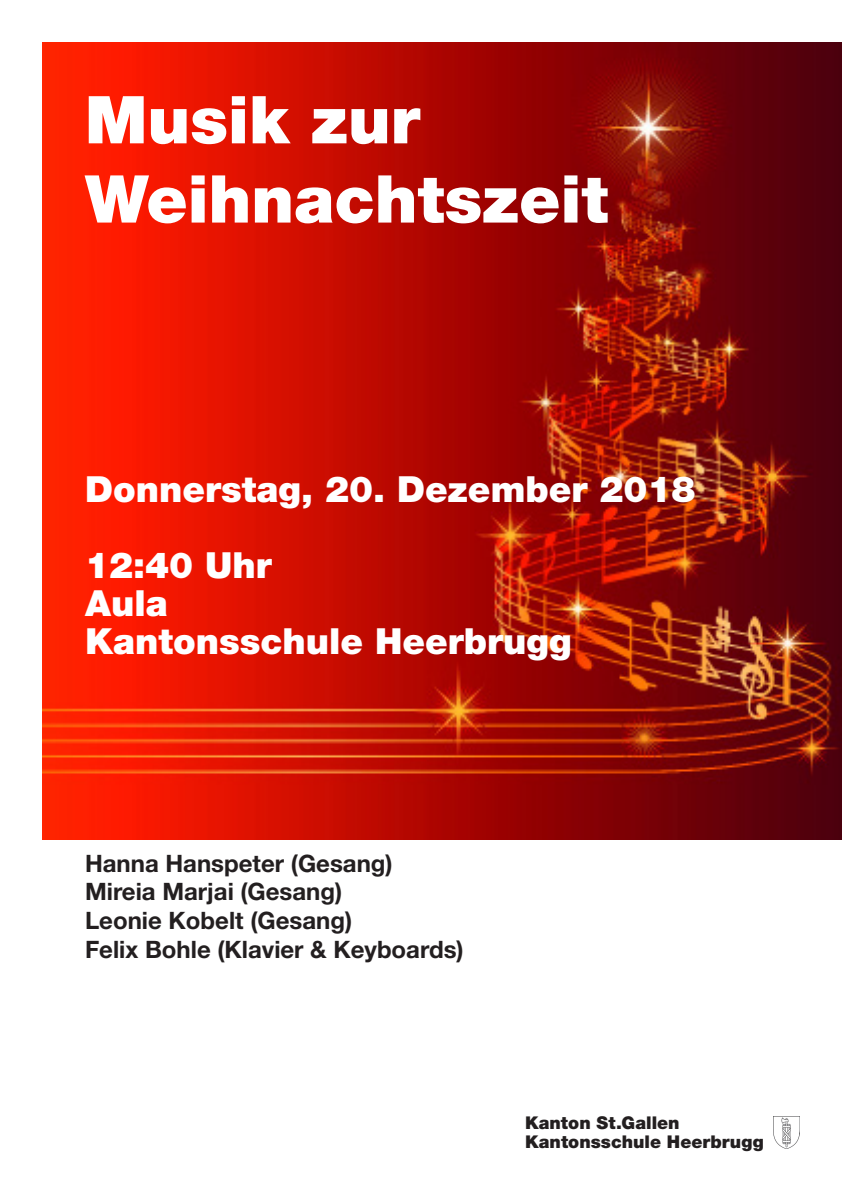
<style>
.page{position:relative;width:842px;height:1191px;background:#fff}
.page>*{position:absolute;margin:0;border:0;box-sizing:border-box;transform-origin:0 0}
.t1{font:900 66px "Helvetica Neue LT Pro";color:#fff}
.t2{font:900 36px "Helvetica Neue LT Pro";color:#fff}
.t3{font:700 24px "Helvetica Neue LT Pro";color:#231f20}
.Amt{font:900 17.6px "Helvetica Neue LT Pro";letter-spacing:.005em;color:#231f20}
</style>
<div class="page">
<img style="left:774px;top:1116px;width:25px;height:32px">
<img style="left:43px;top:43px;width:799px;height:796px">
<p class="t1" style="left:85px;top:80px;width:336px">Musik zur</p>
<p class="t1" style="left:85px;top:159px;width:525px">Weihnachtszeit</p>
<p class="t2" style="left:85px;top:467px;width:612px">Donnerstag, 20. Dezember 2018</p>
<p class="t2" style="left:85px;top:543px;width:188px">12:40 Uhr</p>
<p class="t2" style="left:85px;top:581px;width:84px">Aula</p>
<p class="t2" style="left:85px;top:619px;width:488px">Kantonsschule Heerbrugg</p>
<p class="t3" style="left:85px;top:848px;width:309px">Hanna Hanspeter (Gesang)</p>
<p class="t3" style="left:85px;top:877px;width:259px">Mireia Marjai (Gesang)</p>
<p class="t3" style="left:85px;top:906px;width:269px">Leonie Kobelt (Gesang)</p>
<p class="t3" style="left:85px;top:934px;width:380px">Felix Bohle (Klavier &amp; Keyboards)</p>
<p class="Amt" style="left:525px;top:1112px;width:156px">Kanton St.Gallen</p>
<p class="Amt" style="left:525px;top:1131px;width:240px">Kantonsschule Heerbrugg</p>
</div>
